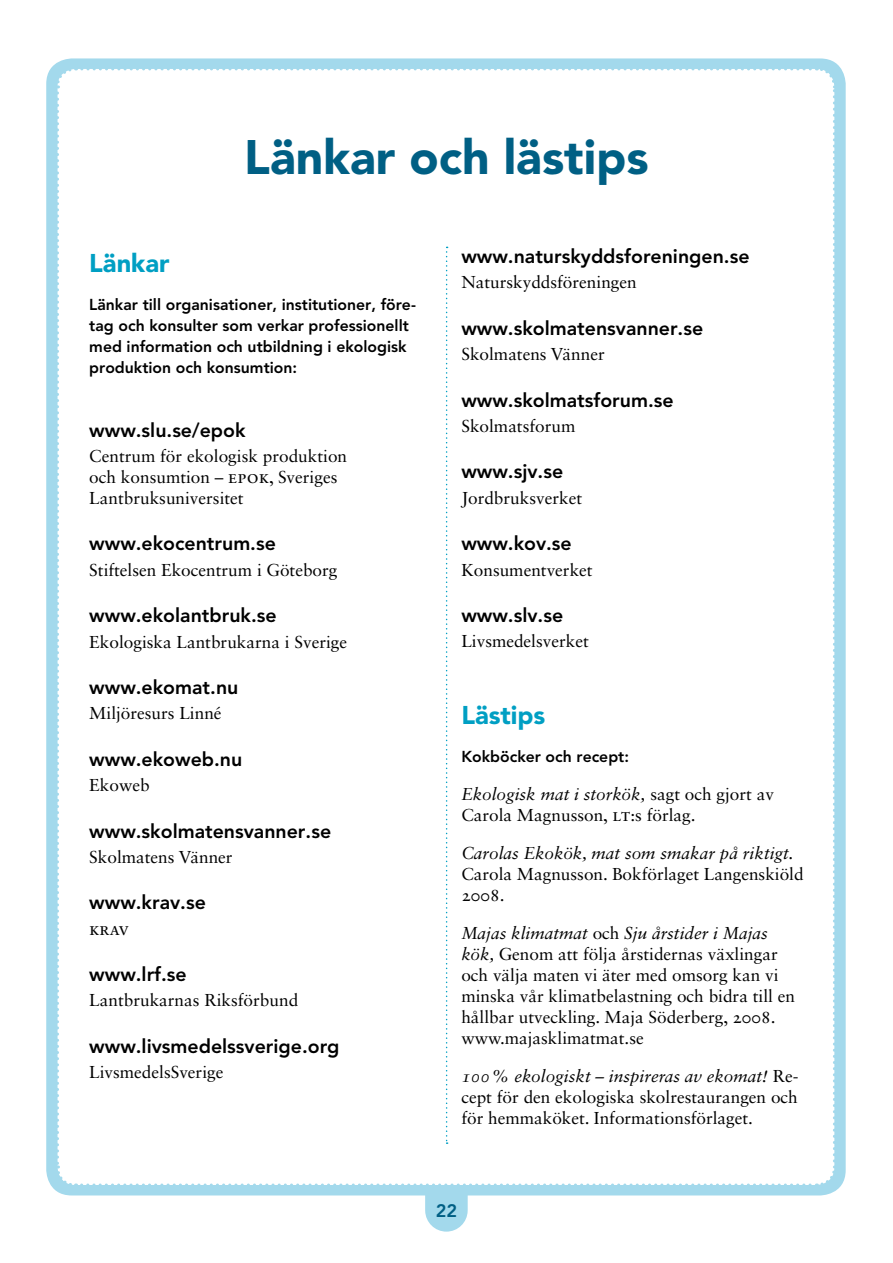
<style>
.page{position:relative;width:893px;height:1263px;background:#fff}
.page>*{position:absolute;margin:0;border:0;box-sizing:border-box;transform-origin:0 0}
.t1{font:900 48px "Avenir";color:#005f84}
.t2{font:900 25.5px "Avenir";color:#009fc3}
.t3{font:800 19.5px "Avenir";color:#000}
.t4{font:18px "Sabon Roman SC";color:#000}
.t5{font:800 18px "Avenir";color:#005f84}
.t6{font:17.25px/21px "Sabon LT Std";color:#000}
.t7{font:italic 17.25px "Sabon LT Std";color:#000}
.t8{font:800 15.75px/21px "Avenir";color:#000}
.s1{font-family:"Sabon Roman SC";font-size:18px}
.s2{font-style:italic}
</style>
<div class="page">
<div style="left:46px;top:58px;width:800px;height:1137px;background:#a3d9ec;border-radius:26px"></div>
<div style="left:54px;top:69px;width:783px;height:1162px;background:#fff"></div>
<h1 class="t1" style="left:244px;top:128px;width:406px">Länkar och lästips</h1>
<h2 class="t2" style="left:89px;top:248px;width:82px">Länkar</h2>
<p class="t8" style="left:89px;top:294px;width:328px">Länkar till organisationer, institutioner, före&shy;tag och konsulter som verkar professionellt med information och utbildning i ekologisk produktion och konsumtion:</p>
<p class="t3" style="left:89px;top:418px;width:158px">www.slu.se/epok</p>
<p class="t6" style="left:89px;top:445px;width:259px">Centrum för ekologisk produktion och konsumtion – <span class="s1">epok</span>, Sveriges<br>Lantbruksuniversitet</p>
<p class="t3" style="left:89px;top:532px;width:188px">www.ekocentrum.se</p>
<p class="t6" style="left:89px;top:559px;width:250px">Stiftelsen Ekocentrum i Göteborg</p>
<p class="t3" style="left:89px;top:604px;width:189px">www.ekolantbruk.se</p>
<p class="t6" style="left:89px;top:631px;width:259px">Ekologiska Lantbrukarna i Sverige</p>
<p class="t3" style="left:89px;top:676px;width:151px">www.ekomat.nu</p>
<p class="t6" style="left:89px;top:703px;width:134px">Miljöresurs Linné</p>
<p class="t3" style="left:89px;top:747px;width:155px">www.ekoweb.nu</p>
<p class="t6" style="left:89px;top:774px;width:62px">Ekoweb</p>
<p class="t3" style="left:89px;top:819px;width:243px">www.skolmatensvanner.se</p>
<p class="t6" style="left:89px;top:846px;width:145px">Skolmatens Vänner</p>
<p class="t3" style="left:89px;top:891px;width:118px">www.krav.se</p>
<p class="t4" style="left:89px;top:918px;width:41px">krav</p>
<p class="t3" style="left:89px;top:963px;width:99px">www.lrf.se</p>
<p class="t6" style="left:89px;top:990px;width:211px">Lantbrukarnas Riksförbund</p>
<p class="t3" style="left:89px;top:1034px;width:252px">www.livsmedelssverige.org</p>
<p class="t6" style="left:89px;top:1061px;width:136px">LivsmedelsSverige</p>
<p class="t3" style="left:461px;top:245px;width:290px">www.naturskyddsforeningen.se</p>
<p class="t6" style="left:461px;top:272px;width:177px">Naturskyddsföreningen</p>
<p class="t3" style="left:461px;top:317px;width:243px">www.skolmatensvanner.se</p>
<p class="t6" style="left:461px;top:343px;width:145px">Skolmatens Vänner</p>
<p class="t3" style="left:461px;top:388px;width:214px">www.skolmatsforum.se</p>
<p class="t6" style="left:461px;top:415px;width:116px">Skolmatsforum</p>
<p class="t3" style="left:461px;top:460px;width:103px">www.sjv.se</p>
<p class="t6" style="left:461px;top:487px;width:122px">Jordbruksverket</p>
<p class="t3" style="left:461px;top:532px;width:112px">www.kov.se</p>
<p class="t6" style="left:461px;top:559px;width:133px">Konsumentverket</p>
<p class="t3" style="left:461px;top:604px;width:103px">www.slv.se</p>
<p class="t6" style="left:461px;top:631px;width:129px">Livsmedelsverket</p>
<h2 class="t2" style="left:461px;top:700px;width:86px">Lästips</h2>
<p class="t8" style="left:461px;top:746px;width:169px">Kokböcker och recept:</p>
<p class="t6" style="left:461px;top:783px;width:314px"><span class="s2">Ekologisk mat i storkök,</span> sagt och gjort av<br>Carola Magnusson, <span class="s1">lt</span>:s förlag.</p>
<p class="t7" style="left:461px;top:843px;width:334px">Carolas Ekokök, mat som smakar på riktigt.</p>
<p class="t6" style="left:461px;top:863px;width:344px">Carola Magnusson. Bokförlaget Langenskiöld<br>2008.</p>
<p class="t6" style="left:461px;top:922px;width:335px"><span class="s2">Majas klimatmat</span> och <span class="s2">Sju årstider i Majas kök,</span> Genom att följa årstidernas växlingar och välja maten vi äter med omsorg kan vi minska vår klimatbelastning och bidra till en hållbar utveckling. Maja Söderberg, 2008. www.majasklimatmat.se</p>
<p class="t6" style="left:461px;top:1065px;width:339px;text-align:justify"><span class="s2">100% ekologiskt – inspireras av ekomat!</span> Re&shy;cept för den ekologiska skolrestaurangen och för hemmaköket. Informationsförlaget.</p>
<p class="t5" style="left:436px;top:1200px;width:23px">22</p>
</div>
